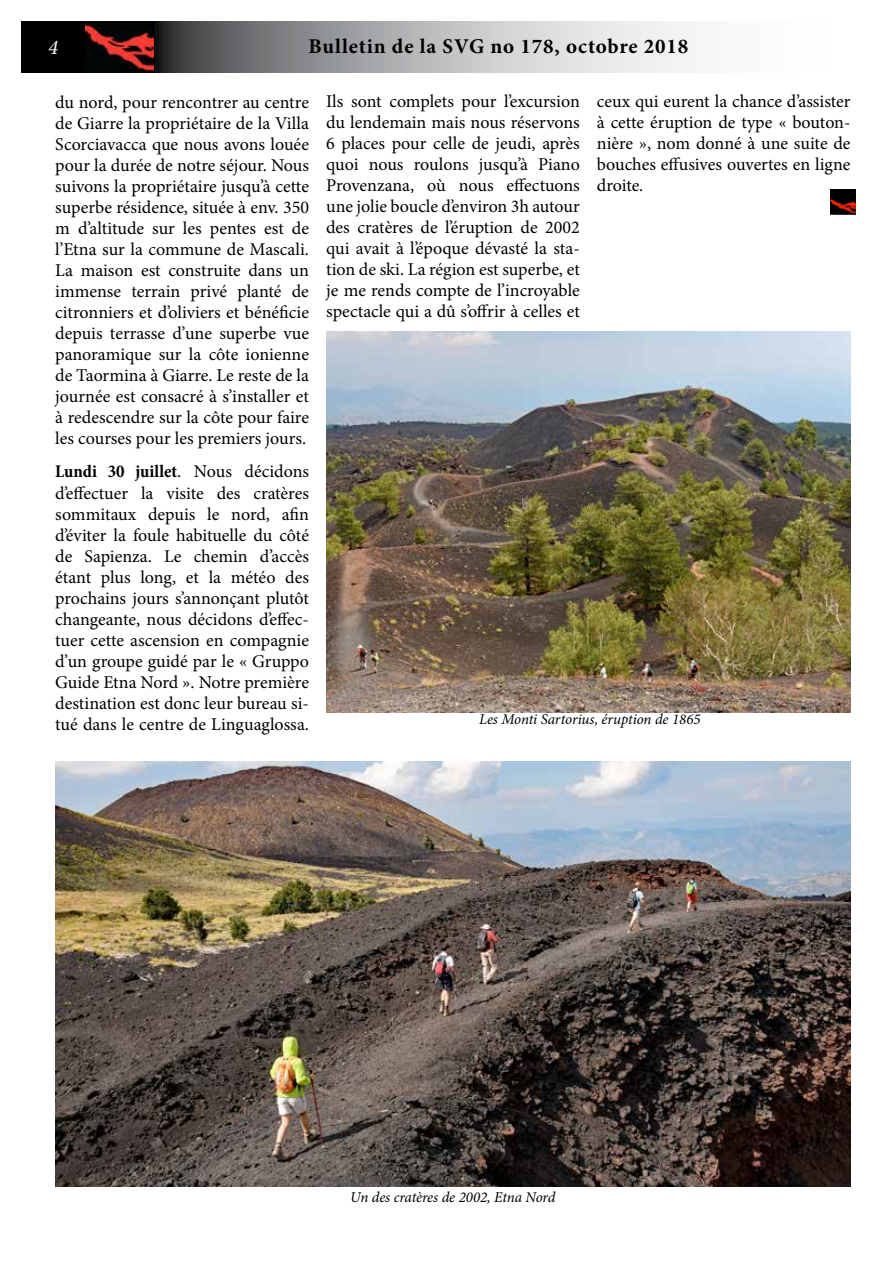
<style>
.page{position:relative;width:893px;height:1263px;background:#fff}
.page>*{position:absolute;margin:0;border:0;box-sizing:border-box;transform-origin:0 0}
.t1{font:700 21px "Minion Pro";letter-spacing:.04em;color:#000}
.t2{font:italic 21px "Minion Pro";color:#fff}
.t3{font:18px/21px "Minion Pro";color:#000;text-align:justify}
.t4{font:italic 15px "Minion Pro";letter-spacing:-.01em;color:#000}
.s1{font-weight:700;font-stretch:condensed}
</style>
<div class="page">
<img style="left:55px;top:761px;width:795px;height:425px">
<img style="left:326px;top:332px;width:524px;height:380px">
<img style="left:830px;top:189px;width:25px;height:26px">
<svg style="left:21px;top:21px;width:674px;height:51px;background:#98999b"></svg>
<img style="left:85px;top:21px;width:68px;height:51px">
<p class="t2" style="left:48px;top:33px;width:12px">4</p>
<p class="t1" style="left:309px;top:32px;width:381px">Bulletin de la SVG no 178, octobre 2018</p>
<p class="t3" style="left:55px;top:91px;width:255px">du nord, pour rencontrer au centre de Giarre la propriétaire de la Villa Scorciavacca que nous avons louée pour la durée de notre séjour. Nous suivons la propriétaire jusqu’à cette superbe résidence, située à env. 350 m d’altitude sur les pentes est de l’Etna sur la commune de Mascali.<br>La maison est construite dans un immense terrain privé planté de citronniers et d’oliviers et bénéficie depuis terrasse d’une superbe vue panoramique sur la côte ionienne de Taormina à Giarre. Le reste de la journée est consacré à s’installer et à redescendre sur la côte pour faire les courses pour les premiers jours.</p>
<p class="t3" style="left:55px;top:461px;width:255px"><span class="s1">Lundi 30 juillet</span>. Nous décidons d’effectuer la visite des cratères sommitaux depuis le nord, afin d’éviter la foule habituelle du côté de Sapienza. Le chemin d’accès étant plus long, et la météo des prochains jours s’annonçant plutôt changeante, nous décidons d’effec&shy;tuer cette ascension en compagnie d’un groupe guidé par le « Gruppo Guide Etna Nord ». Notre première destination est donc leur bureau si&shy;tué dans le centre de Linguaglossa.</p>
<p class="t3" style="left:326px;top:91px;width:255px">Ils sont complets pour l’excursion du lendemain mais nous réservons 6 places pour celle de jeudi, après quoi nous roulons jusqu’à Piano Provenzana, où nous effectuons une jolie boucle d’environ 3h autour des cratères de l’éruption de 2002 qui avait à l’époque dévasté la sta&shy;tion de ski. La région est superbe, et je me rends compte de l’incroyable spectacle qui a dû s’offrir à celles et</p>
<p class="t3" style="left:597px;top:90px;width:255px">ceux qui eurent la chance d’assister à cette éruption de type « bouton&shy;nière », nom donné à une suite de bouches effusives ouvertes en ligne droite.</p>
<p class="t4" style="left:479px;top:709px;width:223px">Les Monti Sartorius, éruption de 1865</p>
<p class="t4" style="left:350px;top:1187px;width:207px">Un des cratères de 2002, Etna Nord</p>
</div>
